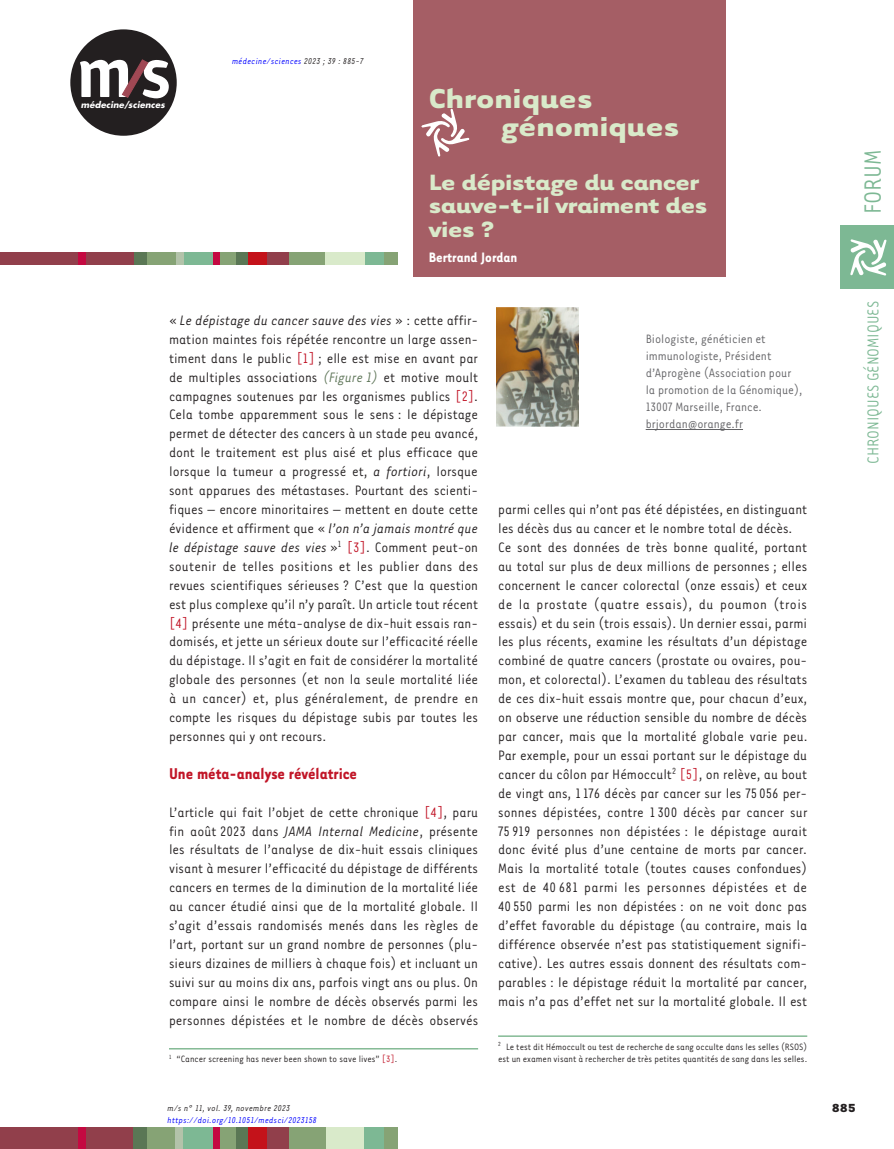
<style>
.page{position:relative;width:894px;height:1149px;background:#fff}
.page>*{position:absolute;margin:0;border:0;box-sizing:border-box;transform-origin:0 0}
.t1{font:700 31.5px/28.2px "Tarzana Wide OT";color:#d9eaca}
.t2{font:27px "Tarzana Nar OT";color:#7db894}
.t3{font:700 25.5px/23.2px "Tarzana Wide OT";letter-spacing:-.02em;color:#d9eaca}
.t4{font:700 18px "Tarzana Nar OT";color:#c11527}
.t5{font:18px "Tarzana Nar OT";color:#7db894}
.t6{font:15.75px/18.9px "Tarzana Nar OT";color:#231f20;text-align:justify}
.t7{font:700 15.75px "Tarzana Nar OT";color:#fff}
.t8{font:13.95px/17px "Tarzana Nar OT";color:#636366}
.t9{font:700 13.5px "Tarzana Wide OT";color:#231f20}
.t10{font:10.5px/12.6px "Tarzana Nar OT";color:#231f20}
.t11{font:italic 9.75px "Tarzana Nar OT";letter-spacing:.025em;color:#00f}
.t12{font:italic 9.75px "Tarzana Nar OT";letter-spacing:.025em;color:#231f20}
.t13{font:italic 700 8.55px "Futura";letter-spacing:.01em;color:#fff}
.s1{color:#231f20}
.s2{font-style:italic}
.s3{color:#c11527}
.s4{font-style:italic;color:#5f7659}
</style>
<div class="page">
<div style="left:840px;top:225px;width:53px;height:64px;background:#7db894"></div>
<svg style="left:850px;top:239px;width:36px;height:36px"></svg>
<div style="left:0;top:1127px;width:134px;height:21px;background:#913f4b"></div>
<div style="left:235px;top:1127px;width:13px;height:21px;background:#5a7755"></div>
<div style="left:78px;top:1127px;width:7px;height:21px;background:#c40941"></div>
<div style="left:133px;top:1127px;width:22px;height:21px;background:#5a7755"></div>
<div style="left:147px;top:1127px;width:30px;height:21px;background:#86a375"></div>
<div style="left:175px;top:1127px;width:9px;height:21px;background:#b3c3aa"></div>
<div style="left:183px;top:1127px;width:30px;height:21px;background:#7db894"></div>
<div style="left:217px;top:1127px;width:19px;height:21px;background:#86a375"></div>
<div style="left:213px;top:1127px;width:6px;height:21px;background:#c40941"></div>
<div style="left:248px;top:1127px;width:27px;height:21px;background:#c4121a"></div>
<div style="left:287px;top:1127px;width:39px;height:21px;background:#86a375"></div>
<div style="left:267px;top:1127px;width:21px;height:21px;background:#913f4b"></div>
<div style="left:326px;top:1127px;width:38px;height:21px;background:#d9eaca"></div>
<div style="left:364px;top:1127px;width:20px;height:21px;background:#7db894"></div>
<div style="left:383px;top:1127px;width:14px;height:21px;background:#86a375"></div>
<hr style="left:169px;top:1047px;width:309px;height:2px;background:#84ba95">
<hr style="left:498px;top:1035px;width:308px;height:1px;background:#84ba95">
<div style="left:413px;top:0;width:312px;height:277px;background:#a55e65"></div>
<svg style="left:421px;top:108px;width:49px;height:49px"></svg>
<div style="left:70px;top:29px;width:107px;height:107px;background:#231f20;border-radius:50%"></div>
<svg style="left:80px;top:60px;width:89px;height:38px"></svg>
<hr style="left:645px;top:429px;width:97px;height:1px;background:#636366">
<div style="left:0;top:252px;width:134px;height:13px;background:#913f4b"></div>
<div style="left:133px;top:252px;width:17px;height:13px;background:#5a7755"></div>
<div style="left:235px;top:252px;width:13px;height:13px;background:#5a7755"></div>
<div style="left:147px;top:252px;width:30px;height:13px;background:#86a375"></div>
<div style="left:180px;top:252px;width:33px;height:13px;background:#7db894"></div>
<div style="left:364px;top:252px;width:20px;height:13px;background:#7db894"></div>
<div style="left:217px;top:252px;width:19px;height:13px;background:#86a375"></div>
<div style="left:383px;top:252px;width:14px;height:13px;background:#86a375"></div>
<div style="left:287px;top:252px;width:38px;height:13px;background:#86a375"></div>
<div style="left:325px;top:252px;width:39px;height:13px;background:#d9eaca"></div>
<div style="left:176px;top:252px;width:7px;height:13px;background:#b3c3aa"></div>
<div style="left:78px;top:252px;width:7px;height:13px;background:#c40941"></div>
<div style="left:213px;top:252px;width:6px;height:13px;background:#c40941"></div>
<div style="left:248px;top:252px;width:27px;height:13px;background:#c4121a"></div>
<div style="left:267px;top:252px;width:21px;height:13px;background:#913f4b"></div>
<img style="left:496px;top:308px;width:82px;height:118px">
<p class="t13" style="left:81px;top:99px;width:86px">médecine/sciences</p>
<p class="t11" style="left:232px;top:55px;width:133px">médecine/sciences <span class="s1">2023 ; 39 : 885-7</span></p>
<h1 class="t1" style="left:501px;top:82px;width:180px;text-indent:-72px">Chroniques génomiques</h1>
<h3 class="t3" style="left:428px;top:169px;width:280px">Le dépistage du cancer sauve-t-il vraiment des vies ?</h3>
<p class="t7" style="left:428px;top:247px;width:90px">Bertrand Jordan</p>
<p class="t6" style="left:169px;top:310px;width:311px">« <span class="s2">Le dépistage du cancer sauve des vies</span> » : cette affir&shy;mation maintes fois répétée rencontre un large assen&shy;timent dans le public <span class="s3">[1]</span> ; elle est mise en avant par de multiples associations <span class="s4">(Figure 1)</span> et motive moult campagnes soutenues par les organismes publics <span class="s3">[2]</span>.<br>Cela tombe apparemment sous le sens : le dépistage permet de détecter des cancers à un stade peu avancé, dont le traitement est plus aisé et plus efficace que lorsque la tumeur a progressé et, <span class="s2">a fortiori</span>, lorsque sont apparues des métastases. Pourtant des scienti&shy;fiques – encore minoritaires – mettent en doute cette évidence et affirment que « <span class="s2">l’on n’a jamais montré que le dépistage sauve des vies</span> »<sup>1</sup> <span class="s3">[3]</span>. Comment peut-on soutenir de telles positions et les publier dans des revues scientifiques sérieuses ? C’est que la question est plus complexe qu’il n’y paraît. Un article tout récent <span class="s3">[4]</span> présente une méta-analyse de dix-huit essais ran&shy;domisés, et jette un sérieux doute sur l’efficacité réelle du dépistage. Il s’agit en fait de considérer la mortalité globale des personnes (et non la seule mortalité liée à un cancer) et, plus généralement, de prendre en compte les risques du dépistage subis par toutes les personnes qui y ont recours.</p>
<p class="t4" style="left:169px;top:762px;width:189px">Une méta-analyse révélatrice</p>
<p class="t6" style="left:169px;top:801px;width:311px">L’article qui fait l’objet de cette chronique <span class="s3">[4]</span>, paru fin août 2023 dans <span class="s2">JAMA Internal Medicine</span>, présente les résultats de l’analyse de dix-huit essais cliniques visant à mesurer l’efficacité du dépistage de différents cancers en termes de la diminution de la mortalité liée au cancer étudié ainsi que de la mortalité globale. Il s’agit d’essais randomisés menés dans les règles de l’art, portant sur un grand nombre de personnes (plu&shy;sieurs dizaines de milliers à chaque fois) et incluant un suivi sur au moins dix ans, parfois vingt ans ou plus. On compare ainsi le nombre de décès observés parmi les personnes dépistées et le nombre de décès observés</p>
<p class="t10" style="left:169px;top:1052px;width:230px"><sup>1</sup> “Cancer screening has never been shown to save lives” <span class="s3">[3]</span>.</p>
<p class="t12" style="left:167px;top:1102px;width:124px">m/s n° 11, vol. 39, novembre 2023</p>
<p class="t11" style="left:167px;top:1114px;width:151px">https://doi.org/10.1051/medsci/2023158</p>
<p class="t8" style="left:645px;top:330px;width:158px">Biologiste, généticien et immunologiste, Président d’Aprogène (Association pour la promotion de la Génomique),<br>13007 Marseille, France. brjordan@orange.fr</p>
<p class="t6" style="left:498px;top:499px;width:311px;text-align:left">parmi celles qui n’ont pas été dépistées, en distinguant les décès dus au cancer et le nombre total de décès.<br>Ce sont des données de très bonne qualité, portant au total sur plus de deux millions de personnes ; elles concernent le cancer colorectal (onze essais) et ceux de la prostate (quatre essais), du poumon (trois essais) et du sein (trois essais). Un dernier essai, parmi les plus récents, examine les résultats d’un dépistage combiné de quatre cancers (prostate ou ovaires, pou&shy;mon, et colorectal). L’examen du tableau des résultats de ces dix-huit essais montre que, pour chacun d’eux, on observe une réduction sensible du nombre de décès par cancer, mais que la mortalité globale varie peu.<br>Par exemple, pour un essai portant sur le dépistage du cancer du côlon par Hémoccult<sup>2</sup> <span class="s3">[5]</span>, on relève, au bout de vingt ans, 1 176 décès par cancer sur les 75 056 per&shy;sonnes dépistées, contre 1 300 décès par cancer sur 75 919 personnes non dépistées : le dépistage aurait donc évité plus d’une centaine de morts par cancer.<br>Mais la mortalité totale (toutes causes confondues) est de 40 681 parmi les personnes dépistées et de 40 550 parmi les non dépistées : on ne voit donc pas d’effet favorable du dépistage (au contraire, mais la différence observée n’est pas statistiquement signifi&shy;cative). Les autres essais donnent des résultats com&shy;parables : le dépistage réduit la mortalité par cancer, mais n’a pas d’effet net sur la mortalité globale. Il est</p>
<p class="t10" style="left:498px;top:1039px;width:310px"><sup>2</sup> Le test dit Hémoccult ou test de recherche de sang occulte dans les selles (RSOS) est un examen visant à rechercher de très petites quantités de sang dans les selles.</p>
<h2 class="t2" style="left:856px;top:214px;width:65px;rotate:-90deg">FORUM</h2>
<p class="t5" style="left:861px;top:464px;width:164px;rotate:-90deg">CHRONIQUES GÉNOMIQUES</p>
<p class="t9" style="left:831px;top:1098px;width:26px">885</p>
</div>
